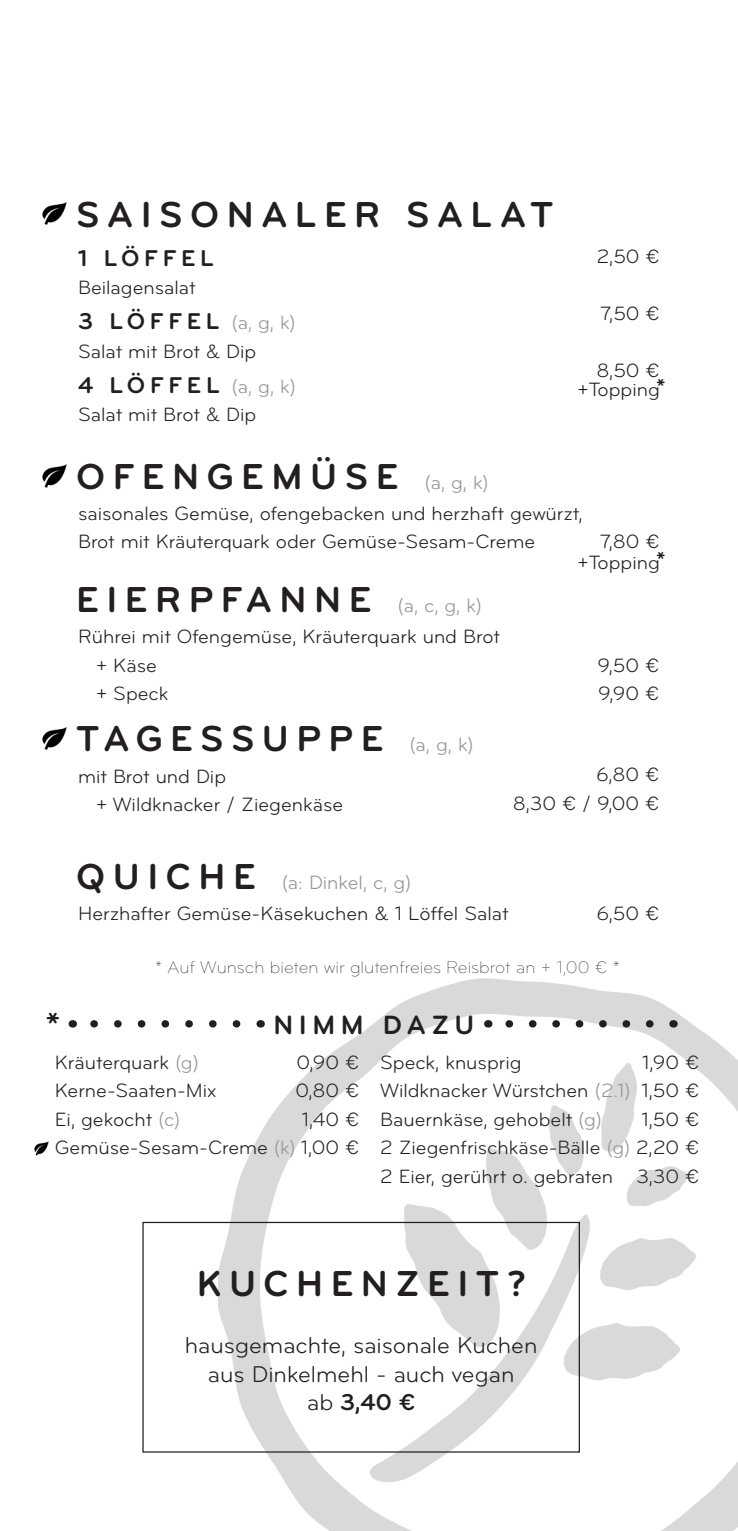
<style>
.page{position:relative;width:738px;height:1531px;background:#fff}
.page>*{position:absolute;margin:0;border:0;box-sizing:border-box;transform-origin:0 0}
.t1{font:37.5px "Bryant Pro Bold Alternate";letter-spacing:.2em;color:#231f20}
.t2{font:27.5px "Bryant Pro Bold Alternate";letter-spacing:.2em;color:#231f20}
.t3{font:23.75px/28.5px "Bryant Pro";color:#231f20;text-align:center}
.t4{font:23.75px "Bryant Pro Bold Alternate";letter-spacing:.2em;color:#231f20}
.t5{font:20px/28.5px "Bryant Pro";color:#231f20}
.t6{font:300 17.5px "Bryant Pro";color:#231f20}
.s1{font-family:"Bryant Pro";font-size:20px;color:#939598}
.s2{font-family:"Bryant Pro Bold Alternate";font-size:23.75px}
.s3{font-family:"Bryant Pro Bold Alternate";font-size:37.5px}
.s4{color:#939598}
.s5{font-family:"Bryant Pro"}
</style>
<div class="page">
<img style="left:218px;top:978px;width:519px;height:553px">
<img style="left:42px;top:727px;width:25px;height:23px">
<img style="left:42px;top:464px;width:25px;height:24px">
<img style="left:42px;top:202px;width:25px;height:23px">
<div style="left:142px;top:1222px;width:437px;height:230px;border:1px solid #231f20"></div>
<img style="left:34px;top:1141px;width:15px;height:15px">
<svg style="left:90px;top:1020px;width:146px;height:7px"></svg>
<svg style="left:499px;top:1020px;width:150px;height:7px"></svg>
<h1 class="t1" style="left:76px;top:191px;width:478px">SAISONALER SALAT</h1>
<p class="t4" style="left:78px;top:243px;width:137px">1 LÖFFEL</p>
<p class="t5" style="left:78px;top:274px;width:119px">Beilagensalat</p>
<p class="t4" style="left:78px;top:307px;width:219px">3 LÖFFEL <span class="s1">(a, g, k)</span></p>
<p class="t5" style="left:78px;top:337px;width:179px">Salat mit Brot &amp; Dip</p>
<p class="t4" style="left:78px;top:370px;width:219px">4 LÖFFEL <span class="s1">(a, g, k)</span></p>
<p class="t5" style="left:78px;top:401px;width:179px">Salat mit Brot &amp; Dip</p>
<h1 class="t1" style="left:76px;top:453px;width:414px">OFENGEMÜSE <span class="s1">(a, g, k)</span></h1>
<p class="t5" style="left:78px;top:499px;width:505px">saisonales Gemüse, ofengebacken und herzhaft gewürzt,<br>Brot mit Kräuterquark oder Gemüse-Sesam-Creme</p>
<h1 class="t1" style="left:76px;top:576px;width:407px">EIERPFANNE <span class="s1">(a, c, g, k)</span></h1>
<p class="t5" style="left:96px;top:623px;width:405px;text-indent:-18px">Rührei mit Ofengemüse, Kräuterquark und Brot + Käse<br>+ Speck</p>
<h1 class="t1" style="left:76px;top:716px;width:399px">TAGESSUPPE <span class="s1">(a, g, k)</span></h1>
<p class="t5" style="left:96px;top:762px;width:248px;text-indent:-18px">mit Brot und Dip<br>+ Wildknacker / Ziegenkäse</p>
<p class="t5" style="left:596px;top:242px;width:65px">2,50 €</p>
<p class="t5" style="left:599px;top:299px;width:61px">7,50 €</p>
<p class="t5" style="left:596px;top:356px;width:65px">8,50 €</p>
<p class="t5" style="left:577px;top:376px;width:89px">+Topping<span class="s2">*</span></p>
<p class="t5" style="left:599px;top:528px;width:62px">7,80 €</p>
<p class="t5" style="left:577px;top:548px;width:89px">+Topping<span class="s2">*</span></p>
<p class="t5" style="left:597px;top:651px;width:63px">9,50 €<br>9,90 €</p>
<p class="t5" style="left:512px;top:760px;width:148px;text-align:right">6,80 €<br>8,30 € / 9,00 €</p>
<p class="t5" style="left:76px;top:867px;width:433px;line-height:31.2px"><span class="s3">Q U I C H E</span> <span class="s4">(a: Dinkel, c, g)<br></span>Herzhafter Gemüse-Käsekuchen &amp; 1 Löffel Salat</p>
<p class="t5" style="left:596px;top:899px;width:64px">6,50 €</p>
<p class="t6" style="left:155px;top:957px;width:466px">* Auf Wunsch bieten wir glutenfreies Reisbrot an + 1,00 € *</p>
<h1 class="t1" style="left:45px;top:1002px;width:16px">*</h1>
<h2 class="t2" style="left:273px;top:1008px;width:202px">NIMM DAZU</h2>
<p class="t5" style="left:55px;top:1048px;width:306px">Kräuterquark <span class="s4">(g)<br></span>Kerne-Saaten-Mix<br>Ei, gekocht <span class="s4">(c)<br></span>Gemüse-Sesam-Creme <span class="s4">(k)</span> 1,00 €</p>
<p class="t5" style="left:380px;top:1048px;width:320px">Speck, knusprig<br>Wildknacker Würstchen <span class="s4">(2.1)<br></span>Bauernkäse, gehobelt <span class="s4">(g)<br></span>2 Ziegenfrischkäse-Bälle <span class="s4">(g)</span> 2,20 €<br>2 Eier, gerührt o. gebraten</p>
<p class="t5" style="left:295px;top:1048px;width:66px;text-align:center">0,90 €<br>0,80 €<br>1,40 €</p>
<p class="t5" style="left:641px;top:1048px;width:59px;text-align:justify">1,90 € 1,50 € 1,50 €</p>
<p class="t5" style="left:636px;top:1162px;width:64px">3,30 €</p>
<h1 class="t1" style="left:197px;top:1260px;width:330px">KUCHENZEIT?</h1>
<p class="t3" style="left:185px;top:1331px;width:354px">hausgemachte, saisonale Kuchen aus Dinkelmehl - auch vegan</p>
<p class="t4" style="left:307px;top:1387px;width:110px"><span class="s5">ab</span> 3,40 €</p>
</div>
